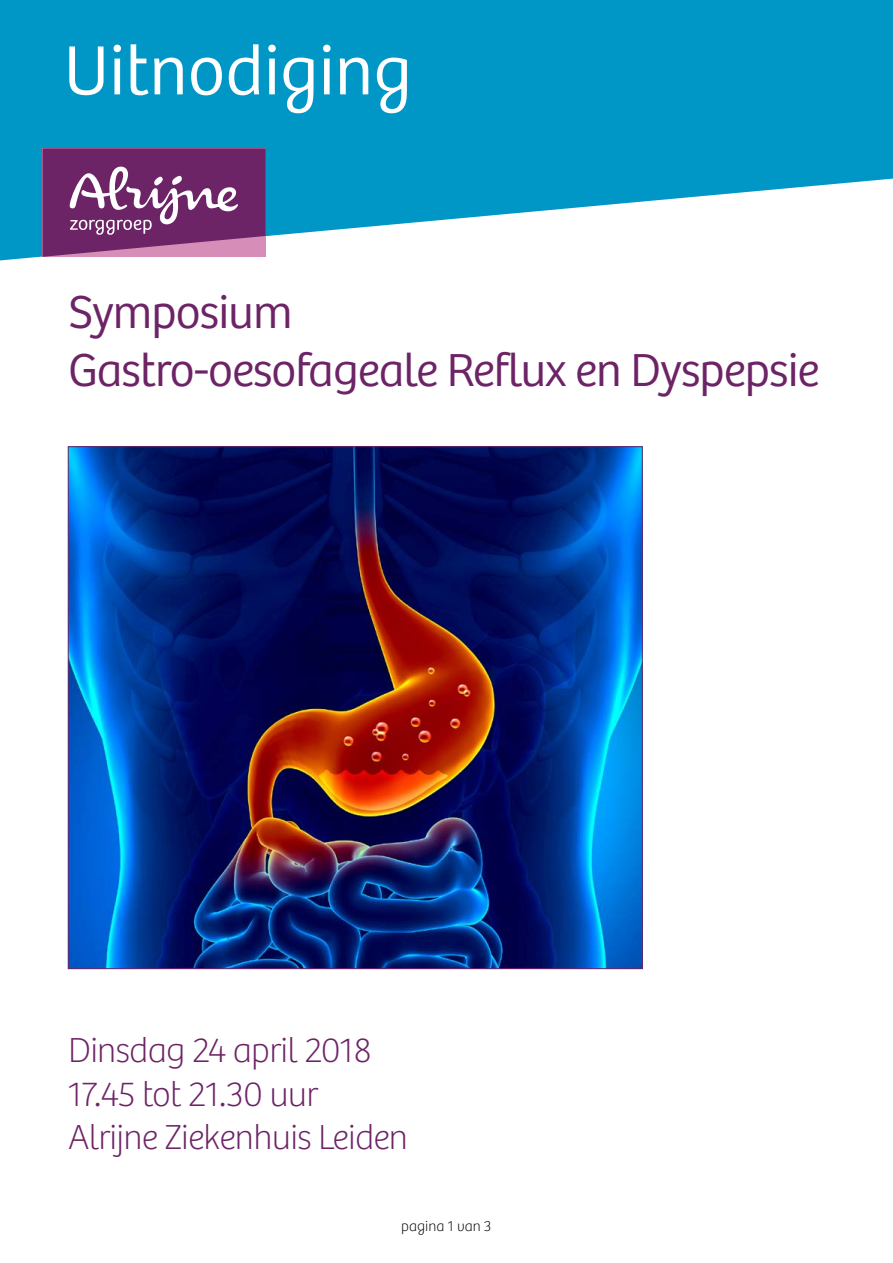
<style>
.page{position:relative;width:893px;height:1263px;background:#fff}
.page>*{position:absolute;margin:0;border:0;box-sizing:border-box;transform-origin:0 0}
.t1{font:300 72px "Breez";color:#fff}
.t2{font:300 48px/57.6px "Breez Text";letter-spacing:-.02em;color:#6d2466}
.t3{font:100 36px/43.2px "Breez Text";letter-spacing:-.02em;color:#6d2466}
.t4{font:100 15px "Breez";color:#000}
.t5{font:100 13.5px "Breez";color:#000}
</style>
<div class="page">
<svg style="left:0;top:0;width:893px;height:260px;fill:#0097c6"></svg>
<svg style="left:43px;top:148px;width:223px;height:109px;background:#86457e"></svg>
<img style="left:70px;top:448px;width:570px;height:519px">
<h1 class="t1" style="left:64px;top:29px;width:350px">Uitnodiging</h1>
<h2 class="t2" style="left:68px;top:284px;width:753px">Symposium<br>Gastro-oesofageale Reflux en Dyspepsie</h2>
<p class="t3" style="left:68px;top:1030px;width:342px">Dinsdag 24 april 2018<br>17.45 tot 21.30 uur<br>Alrijne Ziekenhuis Leiden</p>
<p class="t5" style="left:406px;top:1216px;width:83px">Pagina 1 van 3</p>
<p class="t4" style="left:401px;top:1218px;width:92px">pagina 1 van 3</p>
</div>
